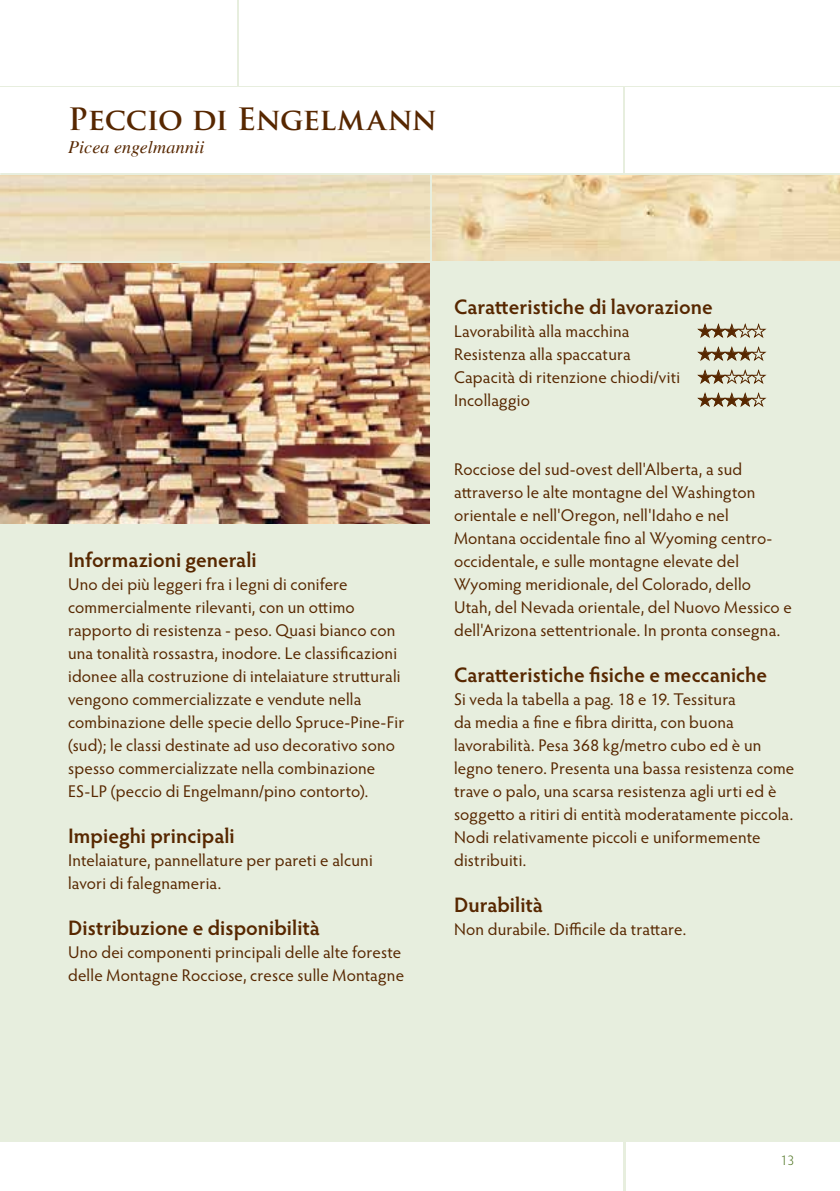
<style>
.page{position:relative;width:840px;height:1191px;background:#fff}
.page>*{position:absolute;margin:0;border:0;box-sizing:border-box;transform-origin:0 0}
.t1{font:700 30px "Trajan Pro";letter-spacing:-.01em;color:#572700}
.t2{font:600 21px "Hypatia Sans Pro";color:#572700}
.t3{font:italic 18px "Times";letter-spacing:.005em;color:#572700}
.t4{font:17px/23px "Hypatia Sans Pro";letter-spacing:.01em;color:#572700}
.t5{font:17px "Zapf Dingbats ITC";color:#572700}
.t6{font:300 14px "Hypatia Sans Pro";color:#4b711d}
</style>
<div class="page">
<div style="left:0;top:0;width:839px;height:1191px;background:#e7eede"></div>
<div style="left:0;top:1142px;width:622px;height:49px;background:#fff"></div>
<div style="left:625px;top:1142px;width:214px;height:49px;background:#fff"></div>
<div style="left:0;top:0;width:237px;height:85px;background:#fff"></div>
<div style="left:240px;top:0;width:599px;height:85px;background:#fff"></div>
<div style="left:625px;top:88px;width:214px;height:85px;background:#fff"></div>
<img style="left:0;top:176px;width:429px;height:85px">
<img style="left:432px;top:176px;width:407px;height:85px">
<img style="left:0;top:263px;width:429px;height:261px">
<svg style="left:697px;top:323px;width:69px;height:15px"></svg>
<svg style="left:697px;top:346px;width:69px;height:15px"></svg>
<svg style="left:697px;top:369px;width:69px;height:15px"></svg>
<svg style="left:697px;top:392px;width:69px;height:15px"></svg>
<div style="left:0;top:88px;width:622px;height:85px;background:#fff"></div>
<h1 class="t1" style="left:68px;top:100px;width:370px">Peccio di Engelmann</h1>
<p class="t3" style="left:68px;top:137px;width:138px">Picea engelmannii</p>
<p class="t2" style="left:68px;top:545px;width:190px">Informazioni generali</p>
<p class="t4" style="left:68px;top:572px;width:337px">Uno dei più leggeri fra i legni di conifere commercialmente rilevanti, con un ottimo rapporto di resistenza - peso. Quasi bianco con una tonalità rossastra, inodore. Le classificazioni idonee alla costruzione di intelaiature strutturali vengono commercializzate e vendute nella combinazione delle specie dello Spruce-Pine-Fir (sud); le classi destinate ad uso decorativo sono spesso commercializzate nella combinazione ES-LP (peccio di Engelmann/pino contorto).</p>
<p class="t2" style="left:68px;top:821px;width:168px">Impieghi principali</p>
<p class="t4" style="left:68px;top:848px;width:306px">Intelaiature, pannellature per pareti e alcuni lavori di falegnameria.</p>
<p class="t2" style="left:68px;top:913px;width:253px">Distribuzione e disponibilità</p>
<p class="t4" style="left:68px;top:940px;width:337px">Uno dei componenti principali delle alte foreste delle Montagne Rocciose, cresce sulle Montagne</p>
<p class="t2" style="left:454px;top:292px;width:260px">Caratteristiche di lavorazione</p>
<p class="t4" style="left:454px;top:319px;width:177px">Lavorabilità alla macchina</p>
<p class="t5" style="left:697px;top:323px;width:42px">★★★</p>
<p class="t4" style="left:454px;top:342px;width:178px">Resistenza alla spaccatura</p>
<p class="t5" style="left:697px;top:346px;width:56px">★★★★</p>
<p class="t4" style="left:454px;top:365px;width:273px">Capacità di ritenzione chiodi/viti ★★<br>Incollaggio</p>
<p class="t5" style="left:697px;top:392px;width:56px">★★★★</p>
<p class="t4" style="left:454px;top:457px;width:339px">Rocciose del sud-ovest dell'Alberta, a sud attraverso le alte montagne del Washington orientale e nell'Oregon, nell'Idaho e nel Montana occidentale fino al Wyoming centro&shy;occidentale, e sulle montagne elevate del Wyoming meridionale, del Colorado, dello Utah, del Nevada orientale, del Nuovo Messico e dell'Arizona settentrionale. In pronta consegna.</p>
<p class="t2" style="left:454px;top:660px;width:314px">Caratteristiche fisiche e meccaniche</p>
<p class="t4" style="left:454px;top:687px;width:342px">Si veda la tabella a pag. 18 e 19. Tessitura<br>da media a fine e fibra diritta, con buona lavorabilità. Pesa 368 kg/metro cubo ed è un legno tenero. Presenta una bassa resistenza come trave o palo, una scarsa resistenza agli urti ed è soggetto a ritiri di entità moderatamente piccola.<br>Nodi relativamente piccoli e uniformemente distribuiti.</p>
<p class="t2" style="left:454px;top:890px;width:90px">Durabilità</p>
<p class="t4" style="left:454px;top:917px;width:233px">Non durabile. Difficile da trattare.</p>
<p class="t6" style="left:780px;top:1151px;width:16px">13</p>
</div>
